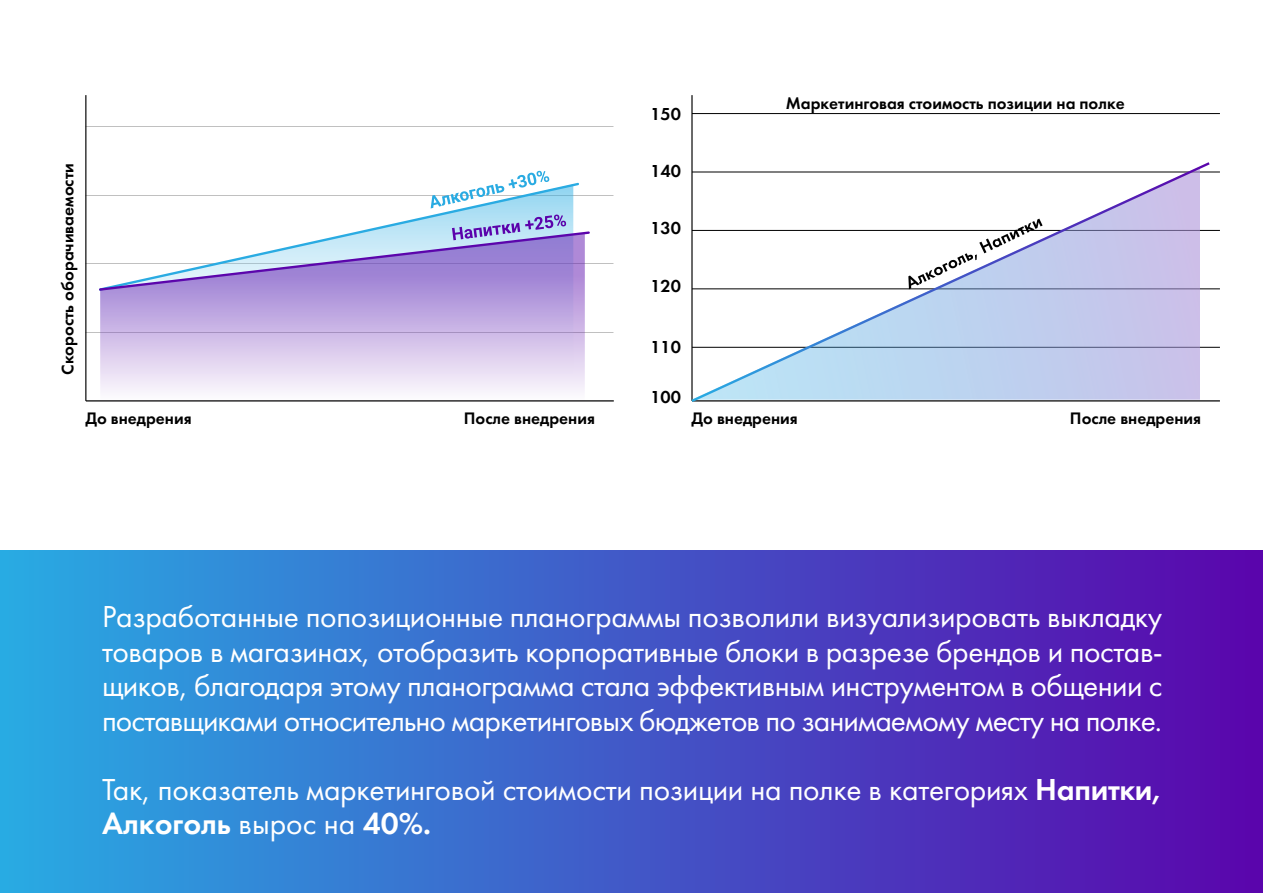
<style>
.page{position:relative;width:1263px;height:893px;background:#fff}
.page>*{position:absolute;margin:0;border:0;box-sizing:border-box;transform-origin:0 0}
.t1{font:31.5px/34.5px "Futura Book C";letter-spacing:-.01em;color:#fff;text-align:justify}
.t2{font:31.5px "Futura Demi C";color:#fff}
.t3{font:18px "Futura Demi C";color:#000}
.t4{font:17.25px "Futura Demi C";color:#000}
.s1{font-family:"Futura Demi C"}
.s2{font-family:"Futura Book C"}
</style>
<div class="page">
<hr style="left:86px;top:400px;width:528px;height:1px;background:#000">
<hr style="left:85px;top:95px;width:1px;height:306px;background:#000">
<svg style="left:97px;top:182px;width:484px;height:82px"></svg>
<svg style="left:98px;top:215px;width:493px;height:76px"></svg>
<svg style="left:431px;top:171px;width:118px;height:37px"></svg>
<svg style="left:100px;top:233px;width:485px;height:168px"></svg>
<hr style="left:692px;top:400px;width:528px;height:1px;background:#000">
<hr style="left:691px;top:95px;width:2px;height:306px;background:#000">
<div style="left:0;top:550px;width:1263px;height:343px;background:linear-gradient(to right,#28abe3,#5a04ac)"></div>
<svg style="left:691px;top:160px;width:521px;height:242px"></svg>
<p class="t4" style="left:58px;top:375px;width:213px;rotate:-90deg">Скорость оборачиваемости</p>
<p class="t4" style="left:86px;top:408px;width:108px">До внедрения</p>
<p class="t3" style="left:650px;top:104px;width:32px">150</p>
<p class="t3" style="left:650px;top:160px;width:32px">140</p>
<p class="t3" style="left:650px;top:217px;width:32px">130</p>
<p class="t3" style="left:650px;top:275px;width:32px">120</p>
<p class="t3" style="left:650px;top:336px;width:32px">110</p>
<p class="t3" style="left:650px;top:387px;width:32px">100</p>
<p class="t4" style="left:786px;top:93px;width:340px">Маркетинговая стоимость позиции на полке</p>
<p class="t4" style="left:464px;top:408px;width:133px">После внедрения</p>
<p class="t4" style="left:692px;top:408px;width:108px">До внедрения</p>
<p class="t4" style="left:1070px;top:408px;width:133px">После внедрения</p>
<p class="t1" style="left:102px;top:600px;width:1062px">Разработанные попозиционные планограммы позволили визуализировать выкладку товаров в магазинах, отобразить корпоративные блоки в разрезе брендов и постав&shy;щиков, благодаря этому планограмма стала эффективным инструментом в общении с поставщиками относительно маркетинговых бюджетов по занимаемому месту на полке.</p>
<p class="t1" style="left:102px;top:772px;width:1062px">Так, показатель маркетинговой стоимости позиции на полке в категориях <span class="s1">Напитки,</span></p>
<p class="t2" style="left:102px;top:805px;width:330px">Алкоголь <span class="s2">вырос на</span> 40%.</p>
</div>
